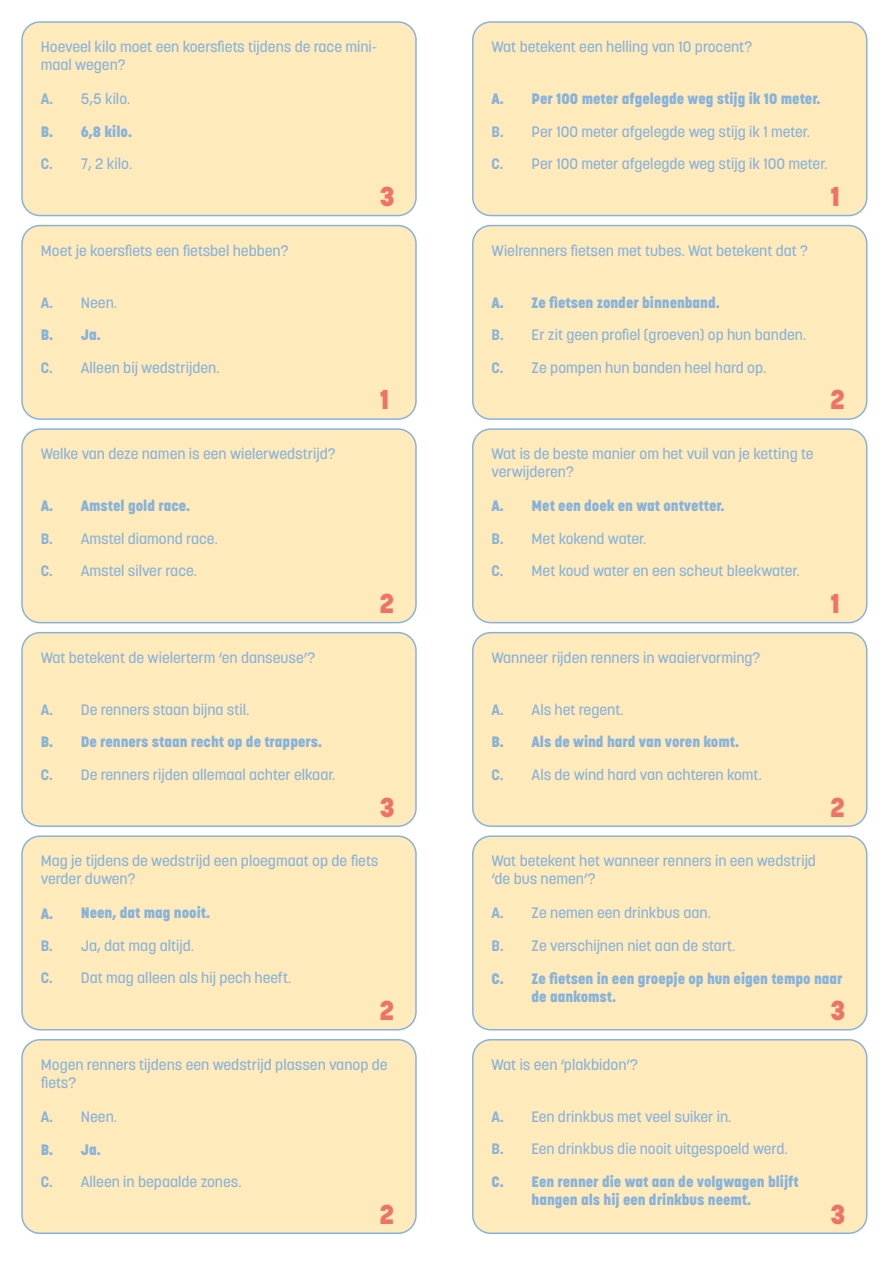
<style>
.page{position:relative;width:893px;height:1263px;background:#fff}
.page>*{position:absolute;margin:0;border:0;box-sizing:border-box;transform-origin:0 0}
.t1{font:800 27px "Korolev";color:#ee7266}
.t2{font:500 15px/32.5px "Korolev";color:#87b3db}
.t3{font:800 15px/18px "Korolev";color:#87b3db}
.t4{font:700 15px/32.5px "Korolev";color:#88b3da}
.t5{font:800 15px "Korolev";color:#88b3da}
</style>
<div class="page">
<div style="left:22px;top:22px;width:394px;height:194px;background:#ffeabb;border-radius:18px"></div>
<div style="left:21px;top:21px;width:396px;height:195px;border:2px solid #87b3db;border-radius:18px"></div>
<div style="left:473px;top:22px;width:394px;height:194px;background:#ffeabb;border-radius:18px"></div>
<div style="left:472px;top:21px;width:395px;height:195px;border:2px solid #87b3db;border-radius:18px"></div>
<div style="left:22px;top:226px;width:394px;height:193px;background:#ffeabb;border-radius:18px"></div>
<div style="left:21px;top:225px;width:396px;height:195px;border:2px solid #87b3db;border-radius:18px"></div>
<div style="left:473px;top:226px;width:394px;height:193px;background:#ffeabb;border-radius:18px"></div>
<div style="left:472px;top:225px;width:395px;height:195px;border:2px solid #87b3db;border-radius:18px"></div>
<div style="left:22px;top:429px;width:394px;height:194px;background:#ffeabb;border-radius:18px"></div>
<div style="left:21px;top:428px;width:396px;height:195px;border:2px solid #87b3db;border-radius:18px"></div>
<div style="left:473px;top:429px;width:394px;height:194px;background:#ffeabb;border-radius:18px"></div>
<div style="left:472px;top:428px;width:395px;height:195px;border:2px solid #87b3db;border-radius:18px"></div>
<div style="left:22px;top:633px;width:394px;height:193px;background:#ffeabb;border-radius:18px"></div>
<div style="left:21px;top:632px;width:396px;height:195px;border:2px solid #87b3db;border-radius:18px"></div>
<div style="left:473px;top:633px;width:394px;height:193px;background:#ffeabb;border-radius:18px"></div>
<div style="left:472px;top:632px;width:395px;height:195px;border:2px solid #87b3db;border-radius:18px"></div>
<div style="left:22px;top:836px;width:394px;height:194px;background:#ffeabb;border-radius:18px"></div>
<div style="left:21px;top:835px;width:396px;height:195px;border:2px solid #87b3db;border-radius:18px"></div>
<div style="left:473px;top:836px;width:394px;height:194px;background:#ffeabb;border-radius:18px"></div>
<div style="left:472px;top:835px;width:395px;height:195px;border:2px solid #87b3db;border-radius:18px"></div>
<div style="left:22px;top:1040px;width:394px;height:193px;background:#ffeabb;border-radius:18px"></div>
<div style="left:21px;top:1039px;width:396px;height:195px;border:2px solid #87b3db;border-radius:18px"></div>
<div style="left:473px;top:1040px;width:394px;height:193px;background:#ffeabb;border-radius:18px"></div>
<div style="left:472px;top:1039px;width:395px;height:195px;border:2px solid #87b3db;border-radius:18px"></div>
<p class="t2" style="left:41px;top:38px;width:338px;line-height:18px">Hoeveel kilo moet een koersfiets tijdens de race mini&shy;maal wegen?</p>
<p class="t4" style="left:41px;top:83px;width:14px">A.</p>
<p class="t5" style="left:41px;top:122px;width:14px">B.</p>
<p class="t4" style="left:41px;top:148px;width:13px">C.</p>
<p class="t2" style="left:81px;top:83px;width:51px">5,5 kilo.</p>
<p class="t3" style="left:81px;top:123px;width:53px">6,8 kilo.</p>
<p class="t2" style="left:81px;top:148px;width:53px">7, 2 kilo.</p>
<p class="t2" style="left:41px;top:234px;width:249px">Moet je koersfiets een fietsbel hebben?</p>
<p class="t4" style="left:41px;top:286px;width:14px">A.</p>
<p class="t5" style="left:41px;top:326px;width:14px">B.</p>
<p class="t4" style="left:41px;top:351px;width:13px">C.</p>
<p class="t2" style="left:81px;top:286px;width:38px">Neen.</p>
<p class="t3" style="left:81px;top:326px;width:21px">Ja.</p>
<p class="t2" style="left:81px;top:351px;width:140px">Alleen bij wedstrijden.</p>
<p class="t2" style="left:41px;top:438px;width:296px">Welke van deze namen is een wielerwedstrijd?</p>
<p class="t5" style="left:41px;top:497px;width:14px">A.</p>
<p class="t4" style="left:41px;top:522px;width:14px">B.<br>C.</p>
<p class="t3" style="left:81px;top:497px;width:111px">Amstel gold race.</p>
<p class="t2" style="left:81px;top:522px;width:138px">Amstel diamond race.<br>Amstel silver race.</p>
<p class="t2" style="left:41px;top:641px;width:276px">Wat betekent de wielerterm ‘en danseuse’?</p>
<p class="t4" style="left:41px;top:693px;width:14px">A.</p>
<p class="t5" style="left:41px;top:733px;width:14px">B.</p>
<p class="t4" style="left:41px;top:758px;width:13px">C.</p>
<p class="t2" style="left:81px;top:693px;width:170px">De renners staan bijna stil.</p>
<p class="t3" style="left:81px;top:733px;width:243px">De renners staan recht op de trappers.</p>
<p class="t2" style="left:81px;top:758px;width:256px">De renners rijden allemaal achter elkaar.</p>
<h1 class="t1" style="left:380px;top:179px;width:16px">3</h1>
<h1 class="t1" style="left:380px;top:383px;width:11px">1</h1>
<h1 class="t1" style="left:380px;top:586px;width:16px">2</h1>
<h1 class="t1" style="left:380px;top:790px;width:16px">3</h1>
<p class="t2" style="left:41px;top:852px;width:339px;line-height:18px">Mag je tijdens de wedstrijd een ploegmaat op de fiets verder duwen?</p>
<p class="t5" style="left:41px;top:904px;width:14px">A.</p>
<p class="t4" style="left:41px;top:929px;width:14px">B.<br>C.</p>
<p class="t3" style="left:81px;top:904px;width:131px">Neen, dat mag nooit.</p>
<p class="t2" style="left:81px;top:929px;width:212px">Ja, dat mag altijd.<br>Dat mag alleen als hij pech heeft.</p>
<h1 class="t1" style="left:380px;top:994px;width:16px">2</h1>
<p class="t2" style="left:41px;top:1056px;width:348px;line-height:18px">Mogen renners tijdens een wedstrijd plassen vanop de fiets?</p>
<p class="t4" style="left:41px;top:1100px;width:14px">A.</p>
<p class="t5" style="left:41px;top:1140px;width:14px">B.</p>
<p class="t4" style="left:41px;top:1165px;width:13px">C.</p>
<p class="t2" style="left:81px;top:1100px;width:38px">Neen.</p>
<p class="t3" style="left:81px;top:1140px;width:21px">Ja.</p>
<p class="t2" style="left:81px;top:1165px;width:162px">Alleen in bepaalde zones.</p>
<h1 class="t1" style="left:380px;top:1197px;width:16px">2</h1>
<p class="t2" style="left:492px;top:31px;width:262px">Wat betekent een helling van 10 procent?</p>
<p class="t5" style="left:492px;top:90px;width:14px">A.</p>
<p class="t4" style="left:492px;top:115px;width:14px">B.<br>C.</p>
<p class="t3" style="left:532px;top:90px;width:290px">Per 100 meter afgelegde weg stijg ik 10 meter.</p>
<p class="t2" style="left:532px;top:115px;width:297px">Per 100 meter afgelegde weg stijg ik 1 meter.<br>Per 100 meter afgelegde weg stijg ik 100 meter.</p>
<p class="t2" style="left:492px;top:234px;width:318px">Wielrenners fietsen met tubes. Wat betekent dat ?</p>
<p class="t5" style="left:492px;top:293px;width:14px">A.</p>
<p class="t4" style="left:492px;top:319px;width:14px">B.<br>C.</p>
<p class="t3" style="left:532px;top:294px;width:190px">Ze fietsen zonder binnenband.</p>
<p class="t2" style="left:532px;top:319px;width:276px">Er zit geen profiel (groeven) op hun banden.<br>Ze pompen hun banden heel hard op.</p>
<p class="t2" style="left:492px;top:445px;width:323px;line-height:18px">Wat is de beste manier om het vuil van je ketting te verwijderen?</p>
<p class="t5" style="left:492px;top:497px;width:14px">A.</p>
<p class="t4" style="left:492px;top:522px;width:14px">B.<br>C.</p>
<p class="t3" style="left:532px;top:497px;width:194px">Met een doek en wat ontvetter.</p>
<p class="t2" style="left:532px;top:522px;width:269px">Met kokend water.<br>Met koud water en een scheut bleekwater.</p>
<p class="t2" style="left:492px;top:641px;width:270px">Wanneer rijden renners in waaiervorming?</p>
<p class="t4" style="left:492px;top:693px;width:14px">A.</p>
<p class="t5" style="left:492px;top:733px;width:14px">B.</p>
<p class="t4" style="left:492px;top:758px;width:13px">C.</p>
<p class="t2" style="left:532px;top:693px;width:93px">Als het regent.</p>
<p class="t3" style="left:532px;top:733px;width:209px">Als de wind hard van voren komt.</p>
<p class="t2" style="left:532px;top:758px;width:232px">Als de wind hard van achteren komt.</p>
<h1 class="t1" style="left:830px;top:179px;width:11px">1</h1>
<h1 class="t1" style="left:830px;top:383px;width:16px">2</h1>
<h1 class="t1" style="left:830px;top:586px;width:11px">1</h1>
<h1 class="t1" style="left:830px;top:790px;width:16px">2</h1>
<p class="t2" style="left:492px;top:852px;width:326px;line-height:18px">Wat betekent het wanneer renners in een wedstrijd ‘de bus nemen’?</p>
<p class="t4" style="left:492px;top:897px;width:14px">A.<br>B.</p>
<p class="t5" style="left:492px;top:969px;width:14px">C.</p>
<p class="t2" style="left:532px;top:897px;width:205px">Ze nemen een drinkbus aan.<br>Ze verschijnen niet aan de start.</p>
<p class="t3" style="left:532px;top:969px;width:313px">Ze fietsen in een groepje op hun eigen tempo naar de aankomst.</p>
<h1 class="t1" style="left:830px;top:994px;width:16px">3</h1>
<p class="t2" style="left:492px;top:1048px;width:148px">Wat is een ‘plakbidon’?</p>
<p class="t4" style="left:492px;top:1100px;width:14px">A.<br>B.</p>
<p class="t5" style="left:492px;top:1172px;width:14px">C.</p>
<p class="t2" style="left:532px;top:1100px;width:257px">Een drinkbus met veel suiker in.<br>Een drinkbus die nooit uitgespoeld werd.</p>
<p class="t3" style="left:532px;top:1173px;width:269px">Een renner die wat aan de volgwagen blijft hangen als hij een drinkbus neemt.</p>
<h1 class="t1" style="left:830px;top:1197px;width:16px">3</h1>
</div>
